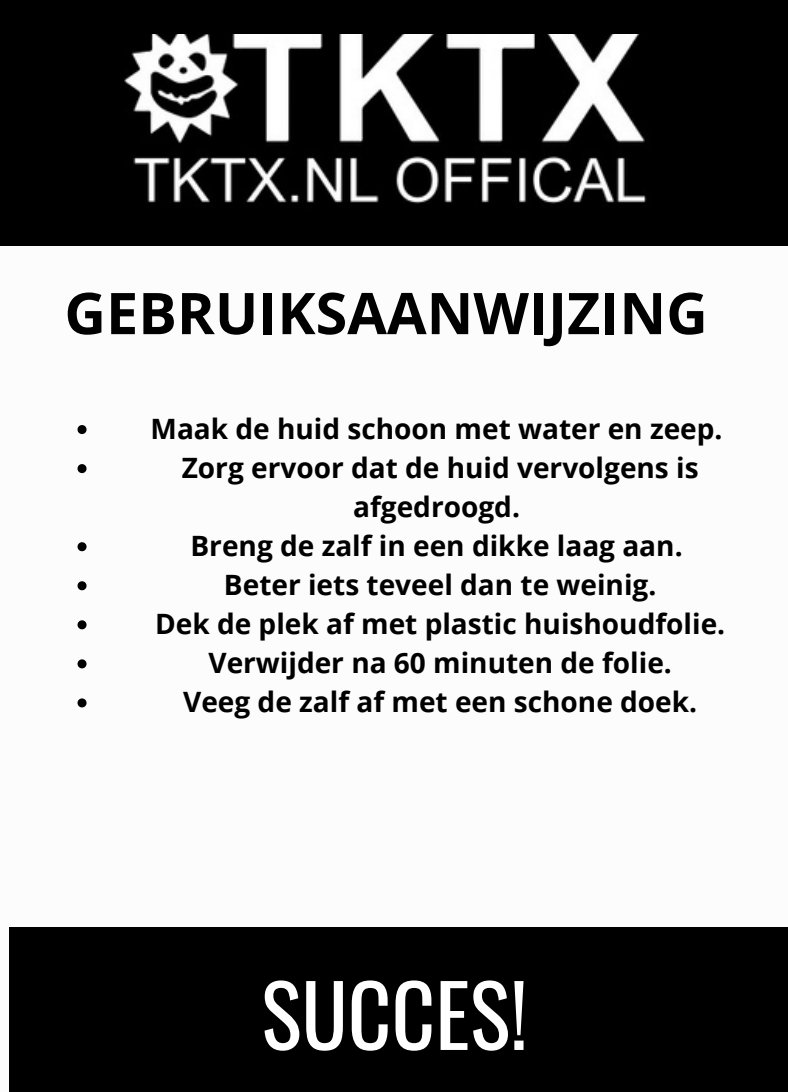
<style>
.page{position:relative;width:788px;height:1092px;background:#fff}
.page>*{position:absolute;margin:0;border:0;box-sizing:border-box;transform-origin:0 0}
.t1{font:85px "Oswald";color:#fff}
.t2{font:700 57.5px "Open Sans";color:#000}
.t3{font:700 28px/39px "Open Sans";color:#000;text-align:center}
</style>
<div class="page">
<div style="left:0;top:0;width:788px;height:245px;background:#000"></div>
<img style="left:124px;top:35px;width:523px;height:169px">
<div style="left:9px;top:927px;width:779px;height:164px;background:#000"></div>
<svg style="left:77px;top:425px;width:9px;height:9px"></svg>
<svg style="left:77px;top:464px;width:9px;height:9px"></svg>
<svg style="left:77px;top:542px;width:9px;height:9px"></svg>
<svg style="left:77px;top:581px;width:9px;height:9px"></svg>
<svg style="left:77px;top:620px;width:9px;height:9px"></svg>
<svg style="left:77px;top:659px;width:9px;height:9px"></svg>
<svg style="left:77px;top:698px;width:9px;height:9px"></svg>
<h2 class="t2" style="left:64px;top:273px;width:645px">GEBRUIKSAANWIJZING</h2>
<p class="t3" style="left:150px;top:408px;width:576px">Maak de huid schoon met water en zeep.<br>Zorg ervoor dat de huid vervolgens is afgedroogd.<br>Breng de zalf in een dikke laag aan.<br>Beter iets teveel dan te weinig.<br>Dek de plek af met plastic huishoudfolie.<br>Verwijder na 60 minuten de folie.<br>Veeg de zalf af met een schone doek.</p>
<h1 class="t1" style="left:261px;top:948px;width:268px">SUCCES!</h1>
</div>
